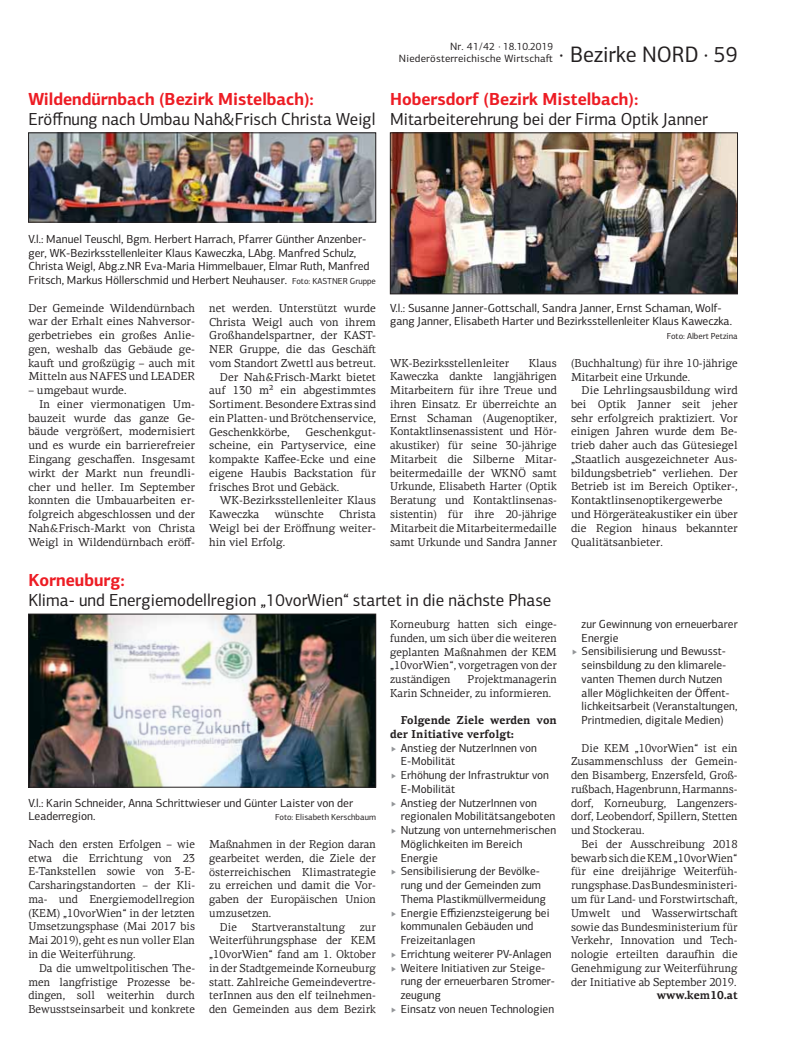
<style>
.page{position:relative;width:798px;height:1063px;background:#fff}
.page>*{position:absolute;margin:0;border:0;box-sizing:border-box;transform-origin:0 0}
.t1{font:22.5px "PF Centro Sans Pro";color:#231f20;scale:.96 1}
.t2{font:17.5px "PF Centro Sans Pro";color:#231f20;scale:.95 1}
.t3{font:700 17.5px "PF Centro Sans Pro";color:#ed1c24;scale:.96 1}
.t4{font:17.5px "PF Centro Sans Pro";color:#231f20;scale:.96 1}
.t5{font:11.75px/13.8px "PF Centro Sans Pro";color:#231f20;scale:.96 1}
.t6{font:11.75px/13.8px "PF Centro Sans Pro";color:#231f20}
.t7{font:11.5px/13.8px "PF Centro Serif Pro";color:#231f20;text-align:justify;scale:.96 1}
.t8{font:11.5px/13.8px "PF Centro Serif Pro";color:#231f20;text-align:justify}
.t9{font:700 11.5px/13.8px "PF Centro Serif Pro";color:#231f20;scale:.96 1}
.t10{font:10.62px/11.9px "PF Centro Sans Pro";color:#231f20;text-align:right}
.t11{font:8.75px "PF Centro Sans Pro";color:#231f20}
.s1{font-size:8.75px}
</style>
<div class="page">
<img style="left:30px;top:135px;width:344px;height:85px">
<div style="left:28px;top:133px;width:348px;height:89px;border:1px solid #231f20"></div>
<img style="left:392px;top:135px;width:343px;height:157px">
<div style="left:390px;top:133px;width:347px;height:161px;border:1px solid #231f20"></div>
<img style="left:30px;top:616px;width:344px;height:169px">
<div style="left:28px;top:614px;width:348px;height:173px;border:1px solid #231f20"></div>
<h2 class="t3" style="left:28px;top:92px;width:299px">Wildendürnbach (Bezirk Mistelbach):</h2>
<h2 class="t2" style="left:28px;top:112px;width:367px">Eröffnung nach Umbau Nah&amp;Frisch Christa Weigl</h2>
<p class="t10" style="left:399px;top:42px;width:155px">Nr. 41/42 · 18.10.2019<br>Niederösterreichische Wirtscha-</p>
<h1 class="t1" style="left:559px;top:46px;width:188px">· Bezirke NORD · 59</h1>
<h2 class="t3" style="left:390px;top:92px;width:260px">Hobersdorf (Bezirk Mistelbach):</h2>
<h2 class="t2" style="left:390px;top:112px;width:336px">Mitarbeiterehrung bei der Firma Optik Janner</h2>
<p class="t6" style="left:28px;top:233px;width:349px">V.l.: Manuel Teuschl, Bgm. Herbert Harrach, Pfarrer Günther Anzenber&shy;ger, WK-Bezirksstellenleiter Klaus Kaweczka, LAbg. Manfred Schulz, Christa Weigl, Abg.z.NR Eva-Maria Himmelbauer, Elmar Ruth, Manfred Fritsch, Markus Höllerschmid und Herbert Neuhauser. <span class="s1">Foto: KASTNER Gruppe</span></p>
<p class="t8" style="left:28px;top:302px;width:168px">Der Gemeinde Wildendürnbach war der Erhalt eines Nahversor&shy;gerbetriebes ein großes Anlie&shy;gen, weshalb das Gebäude ge&shy;kau- und großzügig – auch mit Mitteln aus NAFES und LEADER</p>
<p class="t8" style="left:28px;top:385px;width:99px">– umgebaut wurde.</p>
<p class="t8" style="left:39px;top:398px;width:157px">In einer viermonatigen Um-</p>
<p class="t8" style="left:28px;top:412px;width:168px">bauzeit wurde das ganze Ge-</p>
<p class="t8" style="left:28px;top:426px;width:168px">bäude vergrößert, modernisiert</p>
<p class="t8" style="left:28px;top:440px;width:168px">und es wurde ein barrierefreier</p>
<p class="t8" style="left:28px;top:453px;width:168px">Eingang geschaffen. Insgesamt</p>
<p class="t8" style="left:28px;top:467px;width:168px">wirkt der Markt nun freundli-</p>
<p class="t8" style="left:28px;top:481px;width:168px">cher und heller. Im September</p>
<p class="t8" style="left:28px;top:495px;width:168px">konnten die Umbauarbeiten er-</p>
<p class="t8" style="left:28px;top:508px;width:168px">folgreich abgeschlossen und der</p>
<p class="t8" style="left:28px;top:522px;width:168px">Nah&amp;Frisch-Markt von Christa</p>
<p class="t8" style="left:28px;top:536px;width:168px">Weigl in Wildendürnbach eröff-</p>
<p class="t8" style="left:209px;top:302px;width:168px">net werden. Unterstützt wurde</p>
<p class="t8" style="left:209px;top:316px;width:168px">Christa Weigl auch von ihrem</p>
<p class="t8" style="left:209px;top:330px;width:168px">Großhandelspartner, der KAST-</p>
<p class="t8" style="left:209px;top:343px;width:168px">NER Gruppe, die das Geschä-</p>
<p class="t8" style="left:209px;top:357px;width:168px">vom Standort Zwettl aus betreut.</p>
<p class="t8" style="left:220px;top:371px;width:157px">Der Nah&amp;Frisch-Markt bietet</p>
<p class="t8" style="left:209px;top:385px;width:168px">auf 130 m² ein abgestimmtes</p>
<p class="t8" style="left:209px;top:399px;width:168px">Sortiment. Besondere Extras sind</p>
<p class="t8" style="left:209px;top:412px;width:168px">ein Platten- und Brötchenservice,</p>
<p class="t8" style="left:209px;top:426px;width:82px">Geschenkkörbe,</p>
<p class="t8" style="left:209px;top:426px;width:168px;text-indent:96px">Geschenkgut&shy;scheine, ein Partyservice, eine kompakte Kaffee-Ecke und eine eigene Haubis Backstation für frisches Brot und Gebäck.</p>
<p class="t8" style="left:209px;top:495px;width:168px;text-indent:11px">WK-Bezirksstellenleiter Klaus<br>Kaweczka</p>
<p class="t8" style="left:209px;top:509px;width:168px;text-indent:130px">Christa Weigl bei der Eröffnung weiter&shy;hin viel Erfolg.</p>
<p class="t8" style="left:274px;top:509px;width:51px">wünschte</p>
<p class="t6" style="left:390px;top:302px;width:343px">V.l.: Susanne Janner-Gottschall, Sandra Janner, Ernst Schaman, Wolf&shy;gang Janner, Elisabeth Harter und Bezirksstellenleiter Klaus Kaweczka.</p>
<p class="t11" style="left:666px;top:333px;width:72px">Foto: Albert Petzina</p>
<p class="t7" style="left:390px;top:357px;width:175px;text-indent:139px">Klaus Kaweczka dankte langjährigen Mitarbeitern für ihre Treue und ihren Einsatz. Er überreichte an Ernst Schaman (Augenoptiker, Kontaktlinsenassistent und Hör&shy;akustiker) für seine 30-jährige Mitarbeit die Silberne Mitar&shy;beitermedaille der WKNÖ samt Urkunde, Elisabeth Harter (Optik Beratung und Kontaktlinsenas&shy;sistentin) für ihre 20-jährige Mitarbeit die Mitarbeitermedaille samt Urkunde und Sandra Janner</p>
<p class="t7" style="left:570px;top:357px;width:175px">(Buchhaltung) für ihre 10-jährige<br>Mitarbeit eine Urkunde.</p>
<p class="t7" style="left:390px;top:357px;width:125px">WK-Bezirksstellenleiter</p>
<p class="t8" style="left:570px;top:385px;width:168px;text-align:left;text-indent:11px">Die Lehrlingsausbildung wird bei Optik Janner seit jeher sehr erfolgreich praktiziert. Vor einigen Jahren wurde dem Be&shy;trieb daher auch das Gütesiegel „Staatlich ausgezeichneter Aus&shy;bildungsbetrieb“ verliehen. Der<br>Betrieb ist im Bereich Optiker-,<br>Kontaktlinsenoptikergewerbe und Hörgeräteakustiker ein über die Region hinaus bekannter<br>Qualitätsanbieter.</p>
<h2 class="t3" style="left:28px;top:574px;width:102px">Korneuburg:</h2>
<h2 class="t4" style="left:28px;top:594px;width:546px">Klima- und Energiemodellregion „10vorWien“ startet in die nächste Phase</h2>
<p class="t6" style="left:28px;top:797px;width:326px">V.l.: Karin Schneider, Anna Schrittwieser und Günter Laister von der<br>Leaderregion.</p>
<p class="t11" style="left:275px;top:814px;width:102px">Foto: Elisabeth Kerschbaum</p>
<p class="t7" style="left:28px;top:838px;width:175px">Nach den ersten Erfolgen – wie etwa die Errichtung von 23<br>E-Tankstellen sowie von 3-E-Carsharingstandorten – der Kli&shy;ma- und Energiemodellregion (KEM) „10vorWien“ in der letzten Umsetzungsphase (Mai 2017 bis Mai 2019), geht es nun voller Elan in die Weiterführung.</p>
<p class="t7" style="left:28px;top:962px;width:175px;text-indent:11px">Da die umweltpolitischen The&shy;men langfristige Prozesse be&shy;dingen, soll weiterhin durch Bewusstseinsarbeit und konkrete</p>
<p class="t7" style="left:209px;top:838px;width:175px">Maßnahmen in der Region daran</p>
<p class="t7" style="left:209px;top:852px;width:175px">gearbeitet werden, die Ziele der</p>
<p class="t7" style="left:209px;top:866px;width:175px">österreichischen Klimastrategie</p>
<p class="t7" style="left:209px;top:880px;width:175px">zu erreichen und damit die Vor-</p>
<p class="t7" style="left:209px;top:893px;width:175px">gaben der Europäischen Union</p>
<p class="t7" style="left:209px;top:907px;width:66px">umzusetzen.</p>
<p class="t7" style="left:220px;top:921px;width:19px">Die</p>
<p class="t7" style="left:252px;top:921px;width:99px">Startveranstaltung</p>
<p class="t7" style="left:209px;top:921px;width:175px;text-indent:150px">zur Weiterführungsphase der KEM „10vorWien“ fand am 1. Oktober in der Stadtgemeinde Korneuburg statt. Zahlreiche Gemeindevertre&shy;terInnen aus den elf teilnehmen&shy;den Gemeinden aus dem Bezirk</p>
<p class="t7" style="left:390px;top:619px;width:175px">Korneuburg hatten sich einge&shy;funden, um sich über die weiteren geplanten Maßnahmen der KEM „10vorWien“, vorgetragen von der zuständigen</p>
<p class="t7" style="left:390px;top:674px;width:175px;text-indent:77px">Projektmanagerin<br>Karin Schneider, zu informieren.</p>
<p class="t9" style="left:390px;top:715px;width:175px;text-indent:11px">Folgende Ziele werden von der Initiative verfolgt:</p>
<p class="t5" style="left:400px;top:742px;width:163px">Anstieg der NutzerInnen von<br>E-Mobilität<br>Erhöhung der Infrastruktur von<br>E-Mobilität<br>Anstieg der NutzerInnen von regionalen Mobilitätsangeboten<br>Nutzung von unternehmerischen<br>Möglichkeiten im Bereich<br>Energie<br>Sensibilisierung der Bevölke&shy;rung und der Gemeinden zum<br>Thema Plastikmüllvermeidung<br>Energie Effizienzsteigerung bei kommunalen Gebäuden und<br>Freizeitanlagen<br>Errichtung weiterer PV-Anlagen<br>Weitere Initiativen zur Steige&shy;rung der erneuerbaren Stromer&shy;zeugung<br>Einsatz von neuen Technologien</p>
<p class="t5" style="left:581px;top:618px;width:164px">zur Gewinnung von erneuerbarer<br>Energie<br>Sensibilisierung und Bewusst&shy;seinsbildung zu den klimarele&shy;vanten Themen durch Nutzen aller Möglichkeiten der Öffent&shy;lichkeitsarbeit (Veranstaltungen,<br>Printmedien, digitale Medien)</p>
<p class="t7" style="left:570px;top:742px;width:175px;text-indent:11px">Die KEM „10vorWien“ ist ein Zusammenschluss der Gemein&shy;den Bisamberg, Enzersfeld, Groß&shy;rußbach, Hagenbrunn, Harmanns&shy;dorf, Korneuburg, Langenzers&shy;dorf, Leobendorf, Spillern, Stetten und Stockerau.</p>
<p class="t7" style="left:570px;top:838px;width:175px;text-indent:11px">Bei der Ausschreibung 2018 bewarb sich die KEM „10vorWien“ für eine dreijährige Weiterfüh&shy;rungsphase. Das Bundesministeri&shy;um für Land- und Forstwirtscha-, Umwelt und Wasserwirtscha&shy;sowie das Bundesministerium für Verkehr, Innovation und Tech&shy;nologie erteilten daraufhin die Genehmigung zur Weiterführung der Initiative ab September 2019.</p>
<p class="t9" style="left:656px;top:990px;width:86px">www.kem10.at</p>
</div>
